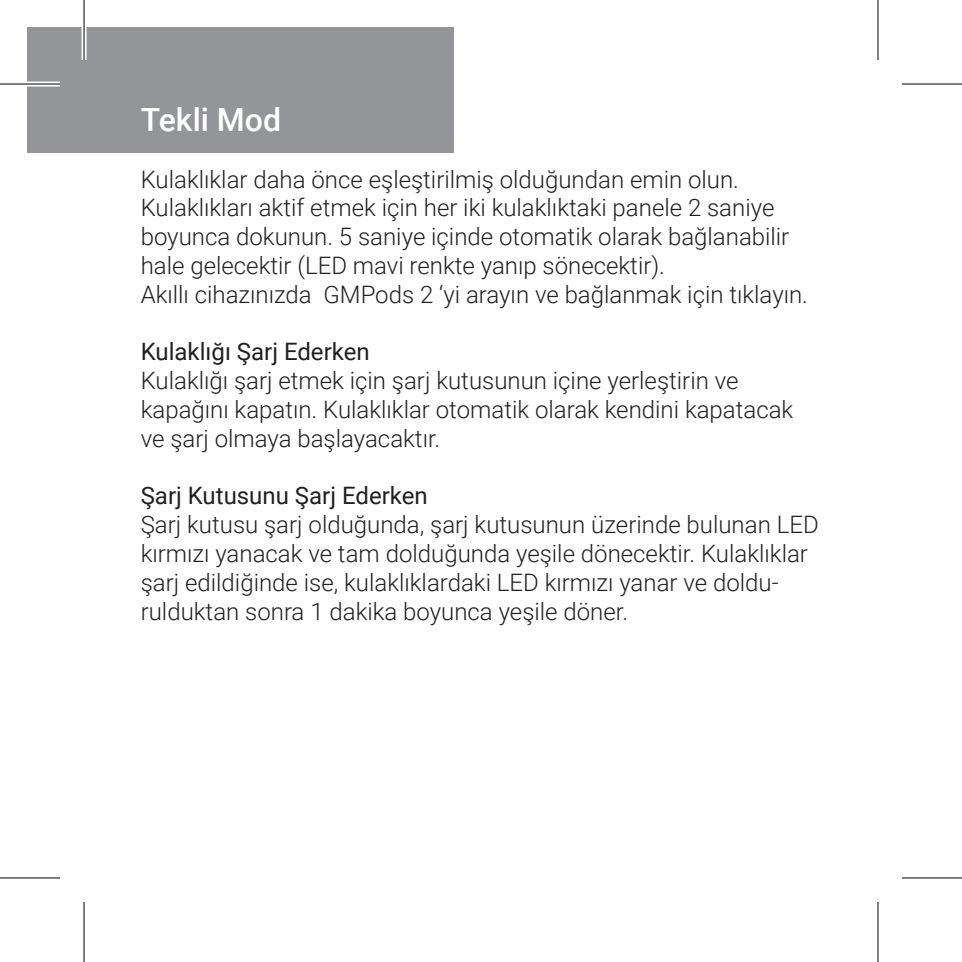
<style>
.page{position:relative;width:962px;height:962px;background:#fff}
.page>*{position:absolute;margin:0;border:0;box-sizing:border-box;transform-origin:0 0}
.t1{font:500 32px "Roboto";color:#fff}
.t2{font:300 24px/28.8px "Roboto";color:#231f20}
.t3{font:24px "Roboto";color:#231f20}
</style>
<div class="page">
<div style="left:27px;top:27px;width:427px;height:126px;background:#939598"></div>
<div style="left:0;top:81px;width:60px;height:5px;background:#fff"></div>
<svg style="left:0;top:878px;width:60px;height:1px"></svg>
<svg style="left:902px;top:878px;width:60px;height:1px"></svg>
<hr style="left:82px;top:0;width:4px;height:60px;background:#fff">
<svg style="left:878px;top:0;width:1px;height:60px"></svg>
<svg style="left:878px;top:902px;width:1px;height:60px"></svg>
<hr style="left:0;top:83px;width:60px;height:2px;background:#000">
<hr style="left:902px;top:83px;width:60px;height:2px;background:#000">
<hr style="left:0;top:877px;width:60px;height:1px;background:#000">
<hr style="left:902px;top:877px;width:60px;height:1px;background:#000">
<hr style="left:83px;top:0;width:2px;height:60px;background:#000">
<hr style="left:83px;top:902px;width:2px;height:60px;background:#000">
<hr style="left:877px;top:0;width:1px;height:60px;background:#000">
<hr style="left:877px;top:902px;width:1px;height:60px;background:#000">
<p class="t1" style="left:141px;top:97px;width:142px">Tekli Mod</p>
<p class="t2" style="left:141px;top:164px;width:650px">Kulaklıklar daha önce eşleştirilmiş olduğundan emin olun.<br>Kulaklıkları aktif etmek için her iki kulaklıktaki panele 2 saniye boyunca dokunun. 5 saniye içinde otomatik olarak bağlanabilir hale gelecektir (LED mavi renkte yanıp sönecektir).</p>
<p class="t2" style="left:141px;top:279px;width:669px">Akıllı cihazınızda GMPods 2 ‘yi arayın ve bağlanmak için tıklayın.</p>
<p class="t3" style="left:141px;top:335px;width:230px">Kulaklığı Şarj Ederken</p>
<p class="t2" style="left:141px;top:365px;width:654px">Kulaklığı şarj etmek için şarj kutusunun içine yerleştirin ve kapağını kapatın. Kulaklıklar otomatik olarak kendini kapatacak ve şarj olmaya başlayacaktır.</p>
<p class="t3" style="left:141px;top:479px;width:288px">Şarj Kutusunu Şarj Ederken</p>
<p class="t2" style="left:141px;top:509px;width:679px">Şarj kutusu şarj olduğunda, şarj kutusunun üzerinde bulunan LED kırmızı yanacak ve tam dolduğunda yeşile dönecektir. Kulaklıklar şarj edildiğinde ise, kulaklıklardaki LED kırmızı yanar ve doldu&shy;rulduktan sonra 1 dakika boyunca yeşile döner.</p>
</div>
